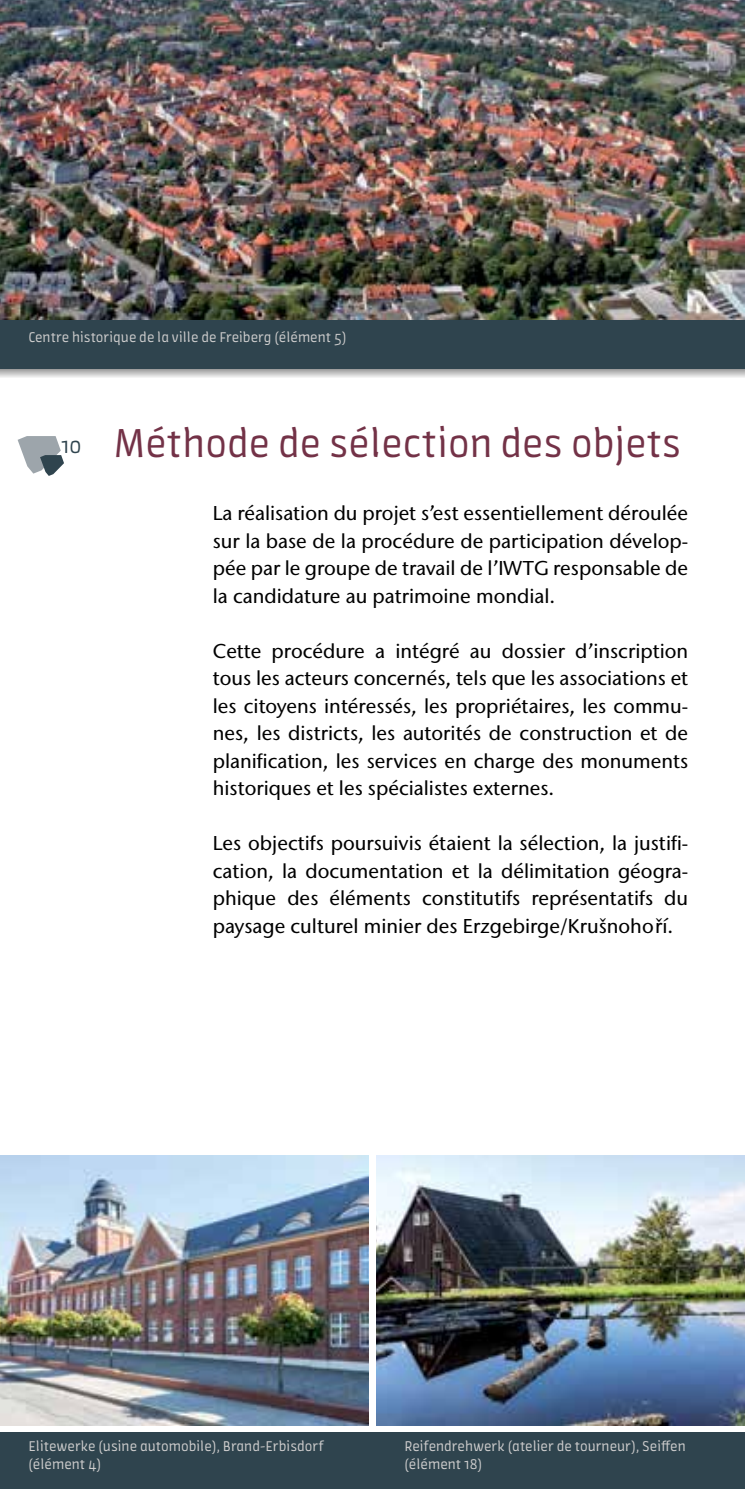
<style>
.page{position:relative;width:745px;height:1489px;background:#fff}
.page>*{position:absolute;margin:0;border:0;box-sizing:border-box;transform-origin:0 0}
.t1{font:42.5px "Amman Sans OT";color:#733247}
.t2{font:22.5px "Amman Sans OT";color:#2f444e}
.t3{font:500 20px/27.5px "Stone Sans IIITC Std";color:#000;text-align:justify}
.t4{font:15px/17.5px "Amman Sans OT";color:#cecdcd}
</style>
<div class="page">
<svg style="left:18px;top:436px;width:46px;height:40px"></svg>
<svg style="left:0;top:369px;width:744px;height:9px;background:#c8c8c8"></svg>
<div style="left:0;top:0;width:744px;height:369px;background:#2f444e"></div>
<div style="left:0;top:1431px;width:744px;height:57px;background:#2f444e"></div>
<img style="left:0;top:0;width:744px;height:319px">
<img style="left:0;top:1155px;width:369px;height:269px">
<img style="left:376px;top:1155px;width:368px;height:269px">
<p class="t4" style="left:28px;top:328px;width:319px">Centre historique de la ville de Freiberg (élément 5)</p>
<p class="t2" style="left:61px;top:432px;width:22px">10</p>
<h1 class="t1" style="left:113px;top:419px;width:569px">Méthode de sélection des objets</h1>
<p class="t3" style="left:213px;top:499px;width:476px">La réalisation du projet s’est essentiellement déroulée sur la base de la procédure de participation dévelop&shy;pée par le groupe de travail de l’IWTG responsable de la candidature au patrimoine mondial.</p>
<p class="t3" style="left:213px;top:637px;width:476px">Cette procédure a intégré au dossier d’inscription tous les acteurs concernés, tels que les associations et les citoyens intéressés, les propriétaires, les commu&shy;nes, les districts, les autorités de construction et de planification, les services en charge des monuments historiques et les spécialistes externes.</p>
<p class="t3" style="left:213px;top:829px;width:476px">Les objectifs poursuivis étaient la sélection, la justifi&shy;cation, la documentation et la délimitation géogra&shy;phique des éléments constitutifs représentatifs du paysage culturel minier des Erzgebirge/Krušnohoˇrí.</p>
<p class="t4" style="left:28px;top:1437px;width:297px">Elitewerke (usine automobile), Brand-Erbisdorf (élément 4)</p>
<p class="t4" style="left:404px;top:1437px;width:283px">Reifendrehwerk (atelier de tourneur), Seiffen (élément 18)</p>
</div>
